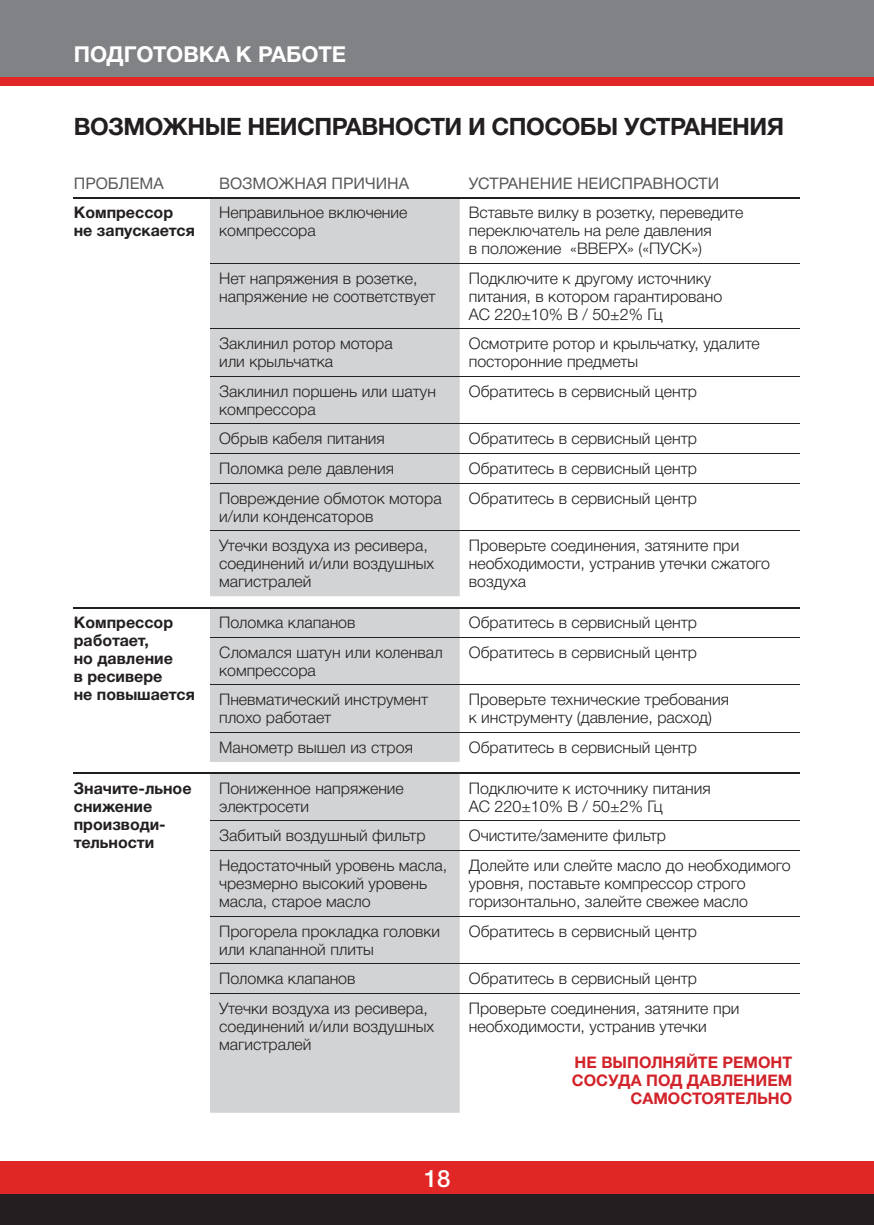
<style>
.page{position:relative;width:874px;height:1225px;background:#fff}
.page>*{position:absolute;margin:0;border:0;box-sizing:border-box;transform-origin:0 0}
.t1{font:700 24px "Helvetica Neue Cyr";letter-spacing:-.02em;color:#231f20}
.t2{font:500 24px "Helvetica Neue Cyr";color:#fff}
.t3{font:700 22px "Helvetica Neue Cyr";color:#fff}
.t4{font:300 16px/18px "Helvetica Neue Cyr";color:#231f20}
.t5{font:700 16px/18px "Helvetica Neue Cyr";color:#231f20}
.t6{font:700 16px/18px "Helvetica Neue Cyr";color:#d2232a;text-align:right}
.t7{font:16px "Helvetica Neue Cyr";color:#58595b}
</style>
<div class="page">
<div style="left:0;top:1193px;width:856px;height:32px;background:#231f20"></div>
<div style="left:856px;top:1193px;width:17px;height:32px;background:#231f20"></div>
<div style="left:0;top:1161px;width:856px;height:32px;background:#e12726"></div>
<div style="left:856px;top:1161px;width:17px;height:32px;background:#e12726"></div>
<div style="left:0;top:0;width:856px;height:78px;background:#808285"></div>
<div style="left:856px;top:0;width:17px;height:78px;background:#808285"></div>
<div style="left:0;top:77px;width:856px;height:9px;background:#e12726"></div>
<div style="left:856px;top:77px;width:17px;height:9px;background:#e12726"></div>
<div style="left:210px;top:198px;width:249px;height:914px;background:#d1d3d4"></div>
<hr style="left:74px;top:607px;width:136px;height:1px;background:#231f20">
<hr style="left:74px;top:772px;width:136px;height:1px;background:#231f20">
<hr style="left:210px;top:607px;width:249px;height:1px;background:#231f20">
<hr style="left:459px;top:607px;width:340px;height:1px;background:#231f20">
<hr style="left:210px;top:772px;width:249px;height:1px;background:#231f20">
<hr style="left:459px;top:772px;width:340px;height:1px;background:#231f20">
<hr style="left:74px;top:197px;width:136px;height:1px;background:#231f20">
<hr style="left:210px;top:197px;width:249px;height:1px;background:#231f20">
<hr style="left:459px;top:197px;width:340px;height:1px;background:#231f20">
<hr style="left:210px;top:263px;width:249px;height:1px;background:#231f20">
<hr style="left:459px;top:263px;width:340px;height:1px;background:#231f20">
<hr style="left:210px;top:328px;width:249px;height:1px;background:#231f20">
<hr style="left:459px;top:328px;width:340px;height:1px;background:#231f20">
<hr style="left:210px;top:376px;width:249px;height:1px;background:#231f20">
<hr style="left:459px;top:376px;width:340px;height:1px;background:#231f20">
<hr style="left:210px;top:424px;width:249px;height:1px;background:#231f20">
<hr style="left:459px;top:424px;width:340px;height:1px;background:#231f20">
<hr style="left:210px;top:453px;width:249px;height:1px;background:#231f20">
<hr style="left:459px;top:453px;width:340px;height:1px;background:#231f20">
<hr style="left:210px;top:483px;width:249px;height:1px;background:#231f20">
<hr style="left:459px;top:483px;width:340px;height:1px;background:#231f20">
<hr style="left:210px;top:530px;width:249px;height:1px;background:#231f20">
<hr style="left:459px;top:530px;width:340px;height:1px;background:#231f20">
<hr style="left:210px;top:637px;width:249px;height:1px;background:#231f20">
<hr style="left:459px;top:637px;width:340px;height:1px;background:#231f20">
<hr style="left:210px;top:684px;width:249px;height:1px;background:#231f20">
<hr style="left:459px;top:684px;width:340px;height:1px;background:#231f20">
<hr style="left:210px;top:732px;width:249px;height:1px;background:#231f20">
<hr style="left:459px;top:732px;width:340px;height:1px;background:#231f20">
<hr style="left:210px;top:820px;width:249px;height:1px;background:#231f20">
<hr style="left:459px;top:820px;width:340px;height:1px;background:#231f20">
<hr style="left:210px;top:850px;width:249px;height:1px;background:#231f20">
<hr style="left:459px;top:850px;width:340px;height:1px;background:#231f20">
<hr style="left:210px;top:915px;width:249px;height:1px;background:#231f20">
<hr style="left:459px;top:915px;width:340px;height:1px;background:#231f20">
<hr style="left:210px;top:963px;width:249px;height:1px;background:#231f20">
<hr style="left:459px;top:963px;width:340px;height:1px;background:#231f20">
<hr style="left:210px;top:993px;width:249px;height:1px;background:#231f20">
<hr style="left:459px;top:993px;width:340px;height:1px;background:#231f20">
<h2 class="t3" style="left:74px;top:42px;width:274px">ПОДГОТОВКА К РАБОТЕ</h2>
<h1 class="t1" style="left:74px;top:113px;width:711px">ВОЗМОЖНЫЕ НЕИСПРАВНОСТИ И СПОСОБЫ УСТРАНЕНИЯ</h1>
<p class="t7" style="left:74px;top:177px;width:92px">ПРОБЛЕМА</p>
<p class="t7" style="left:219px;top:177px;width:191px">ВОЗМОЖНАЯ ПРИЧИНА</p>
<p class="t7" style="left:468px;top:177px;width:252px">УСТРАНЕНИЕ НЕИСПРАВНОСТИ</p>
<p class="t5" style="left:74px;top:203px;width:123px">Компрессор не запускается</p>
<p class="t4" style="left:219px;top:203px;width:190px">Неправильное включение компрессора</p>
<p class="t4" style="left:468px;top:203px;width:276px">Вставьте вилку в розетку, переведите переключатель на реле давления<br>в положение «ВВЕРХ» («ПУСК»)</p>
<p class="t4" style="left:219px;top:269px;width:218px">Нет напряжения в розетке, напряжение не соответствует</p>
<p class="t4" style="left:468px;top:269px;width:255px">Подключите к другому источнику питания, в котором гарантировано<br>АС 220±10% В / 50±2% Гц</p>
<p class="t4" style="left:219px;top:335px;width:175px">Заклинил ротор мотора или крыльчатка</p>
<p class="t4" style="left:468px;top:335px;width:292px">Осмотрите ротор и крыльчатку, удалите посторонние предметы</p>
<p class="t4" style="left:219px;top:382px;width:218px">Заклинил поршень или шатун компрессора</p>
<p class="t4" style="left:468px;top:382px;width:229px">Обратитесь в сервисный центр</p>
<p class="t4" style="left:219px;top:430px;width:167px">Обрыв кабеля питания</p>
<p class="t4" style="left:468px;top:430px;width:229px">Обратитесь в сервисный центр</p>
<p class="t4" style="left:219px;top:459px;width:176px">Поломка реле давления</p>
<p class="t4" style="left:468px;top:459px;width:229px">Обратитесь в сервисный центр</p>
<p class="t4" style="left:219px;top:489px;width:224px">Повреждение обмоток мотора и/или конденсаторов</p>
<p class="t4" style="left:468px;top:489px;width:229px">Обратитесь в сервисный центр</p>
<p class="t4" style="left:219px;top:536px;width:216px">Утечки воздуха из ресивера, соединений и/или воздушных магистралей</p>
<p class="t4" style="left:468px;top:536px;width:303px">Проверьте соединения, затяните при необходимости, устранив утечки сжатого воздуха</p>
<p class="t5" style="left:74px;top:613px;width:123px">Компрессор работает,<br>но давление<br>в ресивере<br>не повышается</p>
<p class="t4" style="left:219px;top:613px;width:138px">Поломка клапанов</p>
<p class="t4" style="left:468px;top:613px;width:229px">Обратитесь в сервисный центр</p>
<p class="t4" style="left:219px;top:643px;width:225px">Сломался шатун или коленвал компрессора</p>
<p class="t4" style="left:468px;top:643px;width:229px">Обратитесь в сервисный центр</p>
<p class="t4" style="left:219px;top:691px;width:211px">Пневматический инструмент плохо работает</p>
<p class="t4" style="left:468px;top:691px;width:262px">Проверьте технические требования к инструменту (давление, расход)</p>
<p class="t4" style="left:219px;top:738px;width:195px">Манометр вышел из строя</p>
<p class="t4" style="left:468px;top:738px;width:229px">Обратитесь в сервисный центр</p>
<p class="t5" style="left:74px;top:779px;width:119px">Значите-льное снижение производи&shy;тельности</p>
<p class="t4" style="left:219px;top:779px;width:186px">Пониженное напряжение электросети</p>
<p class="t4" style="left:468px;top:779px;width:243px">Подключите к источнику питания<br>АС 220±10% В / 50±2% Гц</p>
<p class="t4" style="left:219px;top:827px;width:208px">Забитый воздушный фильтр</p>
<p class="t4" style="left:468px;top:827px;width:199px">Очистите/замените фильтр</p>
<p class="t4" style="left:219px;top:856px;width:229px">Недостаточный уровень масла, чрезмерно высокий уровень масла, старое масло</p>
<p class="t4" style="left:468px;top:856px;width:323px">Долейте или слейте масло до необходимого уровня, поставьте компрессор строго горизонтально, залейте свежее масло</p>
<p class="t4" style="left:219px;top:922px;width:222px">Прогорела прокладка головки или клапанной плиты</p>
<p class="t4" style="left:468px;top:922px;width:229px">Обратитесь в сервисный центр</p>
<p class="t4" style="left:219px;top:969px;width:138px">Поломка клапанов</p>
<p class="t4" style="left:468px;top:969px;width:229px">Обратитесь в сервисный центр</p>
<p class="t4" style="left:219px;top:999px;width:216px">Утечки воздуха из ресивера, соединений и/или воздушных магистралей</p>
<p class="t4" style="left:468px;top:999px;width:272px">Проверьте соединения, затяните при необходимости, устранив утечки</p>
<p class="t6" style="left:571px;top:1053px;width:222px">НЕ ВЫПОЛНЯЙТЕ РЕМОНТ<br>СОСУДА ПОД ДАВЛЕНИЕМ<br>САМОСТОЯТЕЛЬНО</p>
<h1 class="t2" style="left:423px;top:1165px;width:28px">18</h1>
</div>
